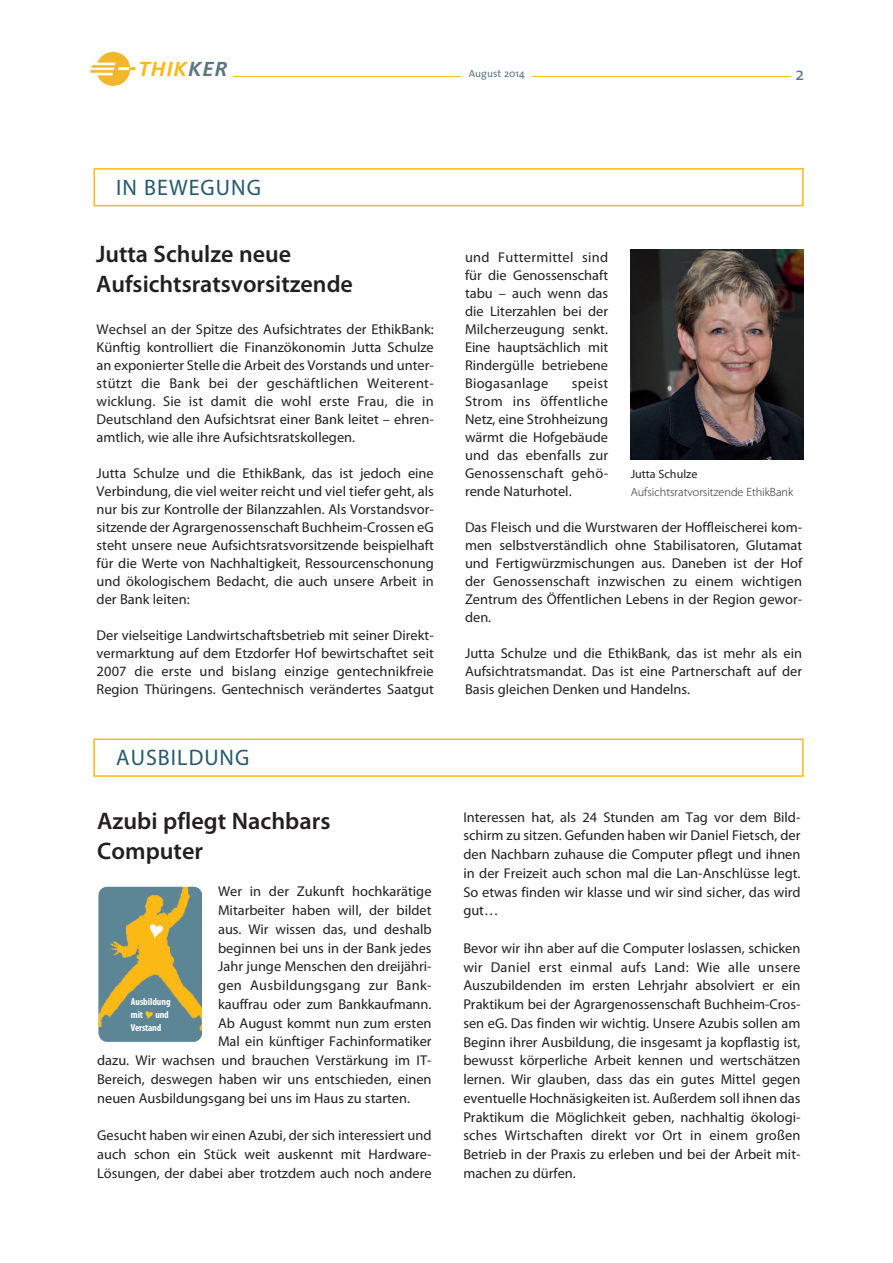
<style>
.page{position:relative;width:893px;height:1263px;background:#fff}
.page>*{position:absolute;margin:0;border:0;box-sizing:border-box;transform-origin:0 0}
.t1{font:600 24px/30px "Myriad Pro";color:#231f20}
.t2{font:22.5px "Myriad Pro";letter-spacing:.045em;color:#255a6e}
.t3{font:italic 700 20.25px "Frutiger";letter-spacing:.055em;color:#fcb814}
.t4{font:18px "The Sans";color:#5d7682}
.t5{font:14.25px/18px "Myriad Pro";color:#231f20;text-align:justify}
.t6{font:14.25px "Myriad Pro";letter-spacing:.02em;color:#231f20}
.t7{font:300 12px "Myriad Pro";color:#231f20}
.t8{font:12px "Myriad Pro";color:#231f20}
.t9{font:10.5px "The Sans";color:#5d7682}
.t10{font:700 condensed 10.05px/12.9px "Myriad Pro";color:#fff}
.s1{color:#5d7682}
</style>
<div class="page">
<hr style="left:233px;top:76px;width:558px;height:1px;background:#fcb814">
<img style="left:90px;top:52px;width:39px;height:33px">
<svg style="left:118px;top:67px;width:18px;height:3px"></svg>
<div style="left:462px;top:68px;width:70px;height:24px;background:#fff"></div>
<div style="left:93px;top:738px;width:711px;height:39px;border:2px solid #fcb814"></div>
<div style="left:94px;top:168px;width:710px;height:38px;border:2px solid #fcb814"></div>
<img style="left:631px;top:250px;width:172px;height:209px">
<svg style="left:99px;top:887px;width:103px;height:155px;background:#8b9470"></svg>
<img style="left:99px;top:887px;width:103px;height:8px">
<svg style="left:150px;top:921px;width:17px;height:19px"></svg>
<svg style="left:145px;top:1011px;width:8px;height:9px"></svg>
<h3 class="t3" style="left:139px;top:61px;width:90px">THIK<span class="s1">KER</span></h3>
<p class="t9" style="left:469px;top:70px;width:58px">August 2014</p>
<p class="t4" style="left:795px;top:67px;width:10px">2</p>
<h2 class="t2" style="left:116px;top:179px;width:146px">IN BEWEGUNG</h2>
<h1 class="t1" style="left:96px;top:240px;width:258px">Jutta Schulze neue<br>Aufsichtsratsvorsitzende</h1>
<p class="t5" style="left:97px;top:321px;width:339px">Wechsel an der Spitze des Aufsichtrates der EthikBank:<br>Künftig kontrolliert die Finanzökonomin Jutta Schulze an exponierter Stelle die Arbeit des Vorstands und unter&shy;stützt die Bank bei der geschäftlichen Weiterent&shy;wicklung. Sie ist damit die wohl erste Frau, die in Deutschland den Aufsichtsrat einer Bank leitet – ehren&shy;amtlich, wie alle ihre Aufsichtsratskollegen.</p>
<p class="t5" style="left:97px;top:465px;width:339px">Jutta Schulze und die EthikBank, das ist jedoch eine Verbindung, die viel weiter reicht und viel tiefer geht, als nur bis zur Kontrolle der Bilanzzahlen. Als Vorstandsvor&shy;sitzende der Agrargenossenschaft Buchheim-Crossen eG steht unsere neue Aufsichtsratsvorsitzende beispielhaft für die Werte von Nachhaltigkeit, Ressourcenschonung und ökologischem Bedacht, die auch unsere Arbeit in der Bank leiten:</p>
<p class="t5" style="left:97px;top:627px;width:339px">Der vielseitige Landwirtschaftsbetrieb mit seiner Direkt&shy;vermarktung auf dem Etzdorfer Hof bewirtschaftet seit 2007 die erste und bislang einzige gentechnikfreie Region Thüringens. Gentechnisch verändertes Saatgut</p>
<h2 class="t2" style="left:116px;top:749px;width:135px">AUSBILDUNG</h2>
<h1 class="t1" style="left:97px;top:808px;width:235px">Azubi pflegt Nachbars<br>Computer</h1>
<p class="t5" style="left:218px;top:884px;width:215px">Wer in der Zukunft hochkarätige</p>
<p class="t5" style="left:218px;top:902px;width:215px">Mitarbeiter haben will, der bildet</p>
<p class="t5" style="left:218px;top:921px;width:215px">aus. Wir wissen das, und deshalb</p>
<p class="t5" style="left:218px;top:940px;width:215px">beginnen bei uns in der Bank jedes</p>
<p class="t5" style="left:218px;top:959px;width:215px">Jahr junge Menschen den dreijähri-</p>
<p class="t6" style="left:218px;top:980px;width:215px">gen Ausbildungsgang zur Bank-</p>
<p class="t5" style="left:218px;top:996px;width:215px">kauffrau oder zum Bankkaufmann.</p>
<p class="t5" style="left:218px;top:1015px;width:215px">Ab August kommt nun zum ersten</p>
<p class="t5" style="left:218px;top:1034px;width:215px">Mal ein künftiger Fachinformatiker</p>
<p class="t5" style="left:97px;top:1052px;width:336px">dazu. Wir wachsen und brauchen Verstärkung im IT-</p>
<p class="t5" style="left:97px;top:1071px;width:336px">Bereich, deswegen haben wir uns entschieden, einen</p>
<p class="t5" style="left:97px;top:1090px;width:314px">neuen Ausbildungsgang bei uns im Haus zu starten.</p>
<p class="t5" style="left:97px;top:1127px;width:336px;line-height:18.8px">Gesucht haben wir einen Azubi, der sich interessiert und auch schon ein Stück weit auskennt mit Hardware-Lösungen, der dabei aber trotzdem auch noch andere</p>
<p class="t10" style="left:131px;top:996px;width:41px">Ausbildung mit und<br>Verstand</p>
<p class="t5" style="left:465px;top:249px;width:145px">und Futtermittel sind für die Genossenschaft tabu – auch wenn das die Literzahlen bei der Milcherzeugung senkt.<br>Eine hauptsächlich mit Rindergülle betriebene Biogasanlage</p>
<p class="t5" style="left:465px;top:375px;width:145px;text-indent:107px">speist Strom ins öffentliche Netz, eine Strohheizung wärmt die Hofgebäude und das ebenfalls zur Genossenschaft gehö&shy;rende Naturhotel.</p>
<p class="t5" style="left:465px;top:519px;width:339px">Das Fleisch und die Wurstwaren der Hoffleischerei kom&shy;men selbstverständlich ohne Stabilisatoren, Glutamat und Fertigwürzmischungen aus. Daneben ist der Hof der Genossenschaft inzwischen zu einem wichtigen Zentrum des Öffentlichen Lebens in der Region gewor&shy;den.</p>
<p class="t5" style="left:465px;top:645px;width:339px">Jutta Schulze und die EthikBank, das ist mehr als ein Aufsichtratsmandat. Das ist eine Partnerschaft auf der Basis gleichen Denken und Handelns.</p>
<p class="t8" style="left:631px;top:470px;width:68px">Jutta Schulze</p>
<p class="t7" style="left:631px;top:487px;width:164px">Aufsichtsratvorsitzende EthikBank</p>
<p class="t5" style="left:463px;top:808px;width:339px;line-height:18.8px">Interessen hat, als 24 Stunden am Tag vor dem Bild&shy;schirm zu sitzen. Gefunden haben wir Daniel Fietsch, der den Nachbarn zuhause die Computer pflegt und ihnen in der Freizeit auch schon mal die Lan-Anschlüsse legt.<br>So etwas finden wir klasse und wir sind sicher, das wird gut…</p>
<p class="t5" style="left:463px;top:940px;width:339px;line-height:18.8px">Bevor wir ihn aber auf die Computer loslassen, schicken wir Daniel erst einmal aufs Land: Wie alle unsere Auszubildenden im ersten Lehrjahr absolviert er ein Praktikum bei der Agrargenossenschaft Buchheim-Cros&shy;sen eG. Das finden wir wichtig. Unsere Azubis sollen am Beginn ihrer Ausbildung, die insgesamt ja kopflastig ist, bewusst körperliche Arbeit kennen und wertschätzen lernen. Wir glauben, dass das ein gutes Mittel gegen eventuelle Hochnäsigkeiten ist. Außerdem soll ihnen das Praktikum die Möglichkeit geben, nachhaltig ökologi&shy;sches Wirtschaften direkt vor Ort in einem großen Betrieb in der Praxis zu erleben und bei der Arbeit mit&shy;machen zu dürfen.</p>
</div>
